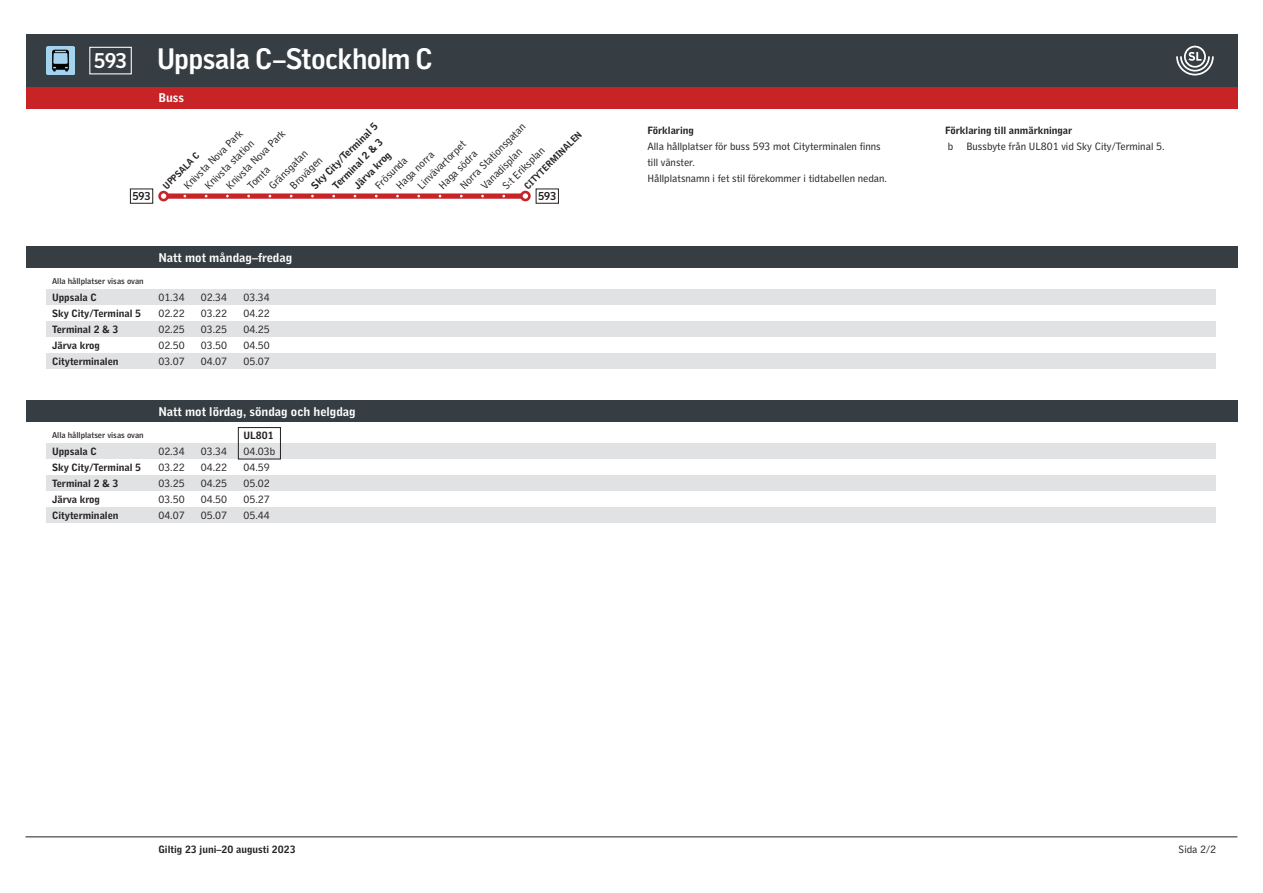
<style>
.page{position:relative;width:1263px;height:893px;background:#fff}
.page>*{position:absolute;margin:0;border:0;box-sizing:border-box;transform-origin:0 0}
.Sidhuvud_-_Destinati{font:700 28.2px "SL Gothic Display";letter-spacing:-.005em;color:#fff}
.Sidhuvud_-_Linjenumm{font:700 20.25px "SL Gothic Display";color:#fff}
.Veckodag{font:700 12.75px "SL Gothic Timetable 2";color:#fff}
.Sidhuvud_-_Linjenumm-2{font:700 10.95px "SL Gothic Display";letter-spacing:.025em;color:#231f20}
.Hållplats_tider{font:10.65px/15.9px "SL Gothic Timetable 2";color:#231f20;text-align:justify}
.Hålplatsnamn_reg{font:10.65px "SL Gothic Timetable 2";color:#231f20}
.Tidtabell_-_Station{font:700 10.65px "SL Gothic Timetable 2";color:#231f20}
.Hållplats_tider-2{font:700 10.65px "SL Gothic Timetable 2";color:#231f20}
.Förklaring_-_Text{font:10.65px "SL Gothic Timetable 2";color:#231f20}
.Förklaring_-_Anmärkn{font:10.65px "SL Gothic Timetable 2";color:#231f20}
.Hålplatsnamn_reg-2{font:700 10.65px "SL Gothic Timetable 2";color:#231f20}
.Sidfot_-_Pagina{font:10.65px "SL Gothic Timetable 2";color:#231f20}
.Tidtabell_-_hållplat{font:700 10.65px "SL Gothic Timetable 2";color:#231f20}
.Hållplatsnamn_ändhpl{font:700 9.6px "SL Gothic Timetable 2";color:#231f20}
.Hålplatsnamn_reg-3{font:700 9.6px "SL Gothic Timetable 2";color:#231f20}
.Tidtabell_-_Förklari{font:500 8.55px "SL Gothic Timetable 2";color:#231f20}
</style>
<div class="page">
<div style="left:26px;top:34px;width:1211px;height:53px;background:#363e43"></div>
<img style="left:47px;top:47px;width:27px;height:27px">
<div style="left:26px;top:87px;width:1211px;height:21px;background:#c82428"></div>
<hr style="left:26px;top:837px;width:1211px;height:1px;background:#231f20">
<svg style="left:1176px;top:46px;width:38px;height:29px"></svg>
<div style="left:89px;top:47px;width:43px;height:27px;border:1px solid #fff"></div>
<div style="left:26px;top:247px;width:1211px;height:21px;background:#363e43"></div>
<div style="left:167px;top:193px;width:362px;height:6px;background:#c82428"></div>
<div style="left:158px;top:191px;width:11px;height:10px;border:3px solid #c82428;border-radius:50%"></div>
<div style="left:521px;top:192px;width:8px;height:8px;background:#fff;border-radius:50%"></div>
<div style="left:520px;top:191px;width:11px;height:10px;border:3px solid #c82428;border-radius:50%"></div>
<div style="left:47px;top:289px;width:1169px;height:16px;background:#e1e2e4"></div>
<div style="left:47px;top:321px;width:1169px;height:16px;background:#e1e2e4"></div>
<div style="left:47px;top:353px;width:1169px;height:16px;background:#e1e2e4"></div>
<div style="left:26px;top:401px;width:1211px;height:21px;background:#363e43"></div>
<div style="left:47px;top:443px;width:1169px;height:16px;background:#e1e2e4"></div>
<div style="left:47px;top:475px;width:1169px;height:16px;background:#e1e2e4"></div>
<div style="left:47px;top:507px;width:1169px;height:16px;background:#e1e2e4"></div>
<div style="left:238px;top:427px;width:43px;height:32px;border:1px solid #231f20"></div>
<div style="left:130px;top:189px;width:23px;height:15px;border:1px solid #231f20"></div>
<div style="left:536px;top:189px;width:23px;height:15px;border:1px solid #231f20"></div>
<p class="Sidhuvud_-_Linjenumm" style="left:94px;top:47px;width:34px">593</p>
<p class="Sidhuvud_-_Destinati" style="left:157px;top:40px;width:276px">Uppsala C–Stockholm C</p>
<p class="Veckodag" style="left:158px;top:90px;width:27px">Buss</p>
<p class="Hålplatsnamn_reg-2" style="left:309px;top:183px;width:91px;rotate:-45deg">Sky City/Terminal 5</p>
<p class="Hålplatsnamn_reg" style="left:457px;top:183px;width:89px;rotate:-45deg">Norra Stationsgatan</p>
<p class="Hålplatsnamn_reg" style="left:181px;top:183px;width:80px;rotate:-45deg">Knivsta Nova Park</p>
<p class="Hålplatsnamn_reg" style="left:224px;top:183px;width:80px;rotate:-45deg">Knivsta Nova Park</p>
<p class="Hållplatsnamn_ändhpl" style="left:522px;top:183px;width:79px;rotate:-45deg">CITYTERMINALEN</p>
<p class="Hålplatsnamn_reg-2" style="left:330px;top:183px;width:68px;rotate:-45deg">Terminal 2 &amp; 3</p>
<p class="Hålplatsnamn_reg" style="left:415px;top:183px;width:65px;rotate:-45deg">Linvävartorpet</p>
<p class="Hålplatsnamn_reg" style="left:202px;top:183px;width:66px;rotate:-45deg">Knivsta station</p>
<p class="Hålplatsnamn_reg" style="left:500px;top:183px;width:56px;rotate:-45deg">S:t Eriksplan</p>
<p class="Hålplatsnamn_reg" style="left:479px;top:183px;width:54px;rotate:-45deg">Vanadisplan</p>
<p class="Hålplatsnamn_reg" style="left:266px;top:183px;width:52px;rotate:-45deg">Gränsgatan</p>
<p class="Hålplatsnamn_reg" style="left:436px;top:183px;width:51px;rotate:-45deg">Haga södra</p>
<p class="Hålplatsnamn_reg" style="left:394px;top:183px;width:50px;rotate:-45deg">Haga norra</p>
<p class="Hålplatsnamn_reg-3" style="left:160px;top:183px;width:49px;rotate:-45deg">UPPSALA C</p>
<p class="Hålplatsnamn_reg-2" style="left:351px;top:183px;width:49px;rotate:-45deg">Järva krog</p>
<p class="Hålplatsnamn_reg" style="left:372px;top:183px;width:42px;rotate:-45deg">Frösunda</p>
<p class="Hålplatsnamn_reg" style="left:287px;top:183px;width:42px;rotate:-45deg">Brovägen</p>
<p class="Hålplatsnamn_reg" style="left:245px;top:183px;width:29px;rotate:-45deg">Tomta</p>
<p class="Sidhuvud_-_Linjenumm-2" style="left:133px;top:189px;width:19px">593</p>
<p class="Sidhuvud_-_Linjenumm-2" style="left:538px;top:189px;width:19px">593</p>
<p class="Tidtabell_-_Förklari" style="left:52px;top:276px;width:93px">Alla hållplatser visas ovan</p>
<p class="Tidtabell_-_Station" style="left:52px;top:291px;width:46px">Uppsala C</p>
<p class="Tidtabell_-_Station" style="left:52px;top:307px;width:91px">Sky City/Terminal 5</p>
<p class="Tidtabell_-_Station" style="left:52px;top:323px;width:68px">Terminal 2 &amp; 3</p>
<p class="Tidtabell_-_Station" style="left:52px;top:339px;width:49px">Järva krog</p>
<p class="Tidtabell_-_Station" style="left:52px;top:355px;width:68px">Cityterminalen</p>
<p class="Veckodag" style="left:158px;top:250px;width:135px">Natt mot måndag–fredag</p>
<p class="Hållplats_tider" style="left:158px;top:289px;width:28px">01.34<br>02.22<br>02.25<br>02.50<br>03.07</p>
<p class="Förklaring_-_Text" style="left:201px;top:291px;width:28px">02.34</p>
<p class="Förklaring_-_Text" style="left:201px;top:307px;width:28px">03.22</p>
<p class="Förklaring_-_Text" style="left:201px;top:323px;width:28px">03.25</p>
<p class="Förklaring_-_Text" style="left:201px;top:339px;width:28px">03.50</p>
<p class="Förklaring_-_Text" style="left:201px;top:355px;width:28px">04.07</p>
<p class="Hållplats_tider" style="left:243px;top:289px;width:28px">03.34<br>04.22<br>04.25<br>04.50<br>05.07</p>
<p class="Tidtabell_-_Förklari" style="left:52px;top:430px;width:93px">Alla hållplatser visas ovan</p>
<p class="Tidtabell_-_Station" style="left:52px;top:445px;width:46px">Uppsala C</p>
<p class="Tidtabell_-_Station" style="left:52px;top:461px;width:91px">Sky City/Terminal 5</p>
<p class="Tidtabell_-_Station" style="left:52px;top:477px;width:68px">Terminal 2 &amp; 3</p>
<p class="Tidtabell_-_Station" style="left:52px;top:493px;width:49px">Järva krog</p>
<p class="Tidtabell_-_Station" style="left:52px;top:509px;width:68px">Cityterminalen</p>
<p class="Veckodag" style="left:158px;top:404px;width:199px">Natt mot lördag, söndag och helgdag</p>
<p class="Hållplats_tider" style="left:158px;top:443px;width:28px">02.34<br>03.22<br>03.25<br>03.50<br>04.07</p>
<p class="Förklaring_-_Text" style="left:201px;top:445px;width:28px">03.34</p>
<p class="Förklaring_-_Text" style="left:201px;top:461px;width:28px">04.22</p>
<p class="Förklaring_-_Text" style="left:201px;top:477px;width:28px">04.25</p>
<p class="Förklaring_-_Text" style="left:201px;top:493px;width:28px">04.50</p>
<p class="Förklaring_-_Text" style="left:201px;top:509px;width:28px">05.07</p>
<p class="Tidtabell_-_hållplat" style="left:243px;top:429px;width:32px">UL801</p>
<p class="Hållplats_tider" style="left:243px;top:443px;width:33px;text-align:left">04.03b<br>04.59<br>05.02<br>05.27<br>05.44</p>
<p class="Hållplats_tider-2" style="left:647px;top:125px;width:48px">Förklaring</p>
<p class="Hållplats_tider" style="left:647px;top:139px;width:235px">Alla hållplatser för buss 593 mot Cityterminalen finns till vänster.</p>
<p class="Hållplats_tider" style="left:647px;top:171px;width:241px">Hållplatsnamn i fet stil förekommer i tidtabellen nedan.</p>
<p class="Hållplats_tider-2" style="left:945px;top:125px;width:129px">Förklaring till anmärkningar</p>
<p class="Förklaring_-_Anmärkn" style="left:948px;top:140px;width:218px">b Bussbyte från UL801 vid Sky City/Terminal 5.</p>
<p class="Hållplats_tider-2" style="left:158px;top:843px;width:139px">Giltig 23 juni–20 augusti 2023</p>
<p class="Sidfot_-_Pagina" style="left:1178px;top:843px;width:39px">Sida 2/2</p>
</div>
